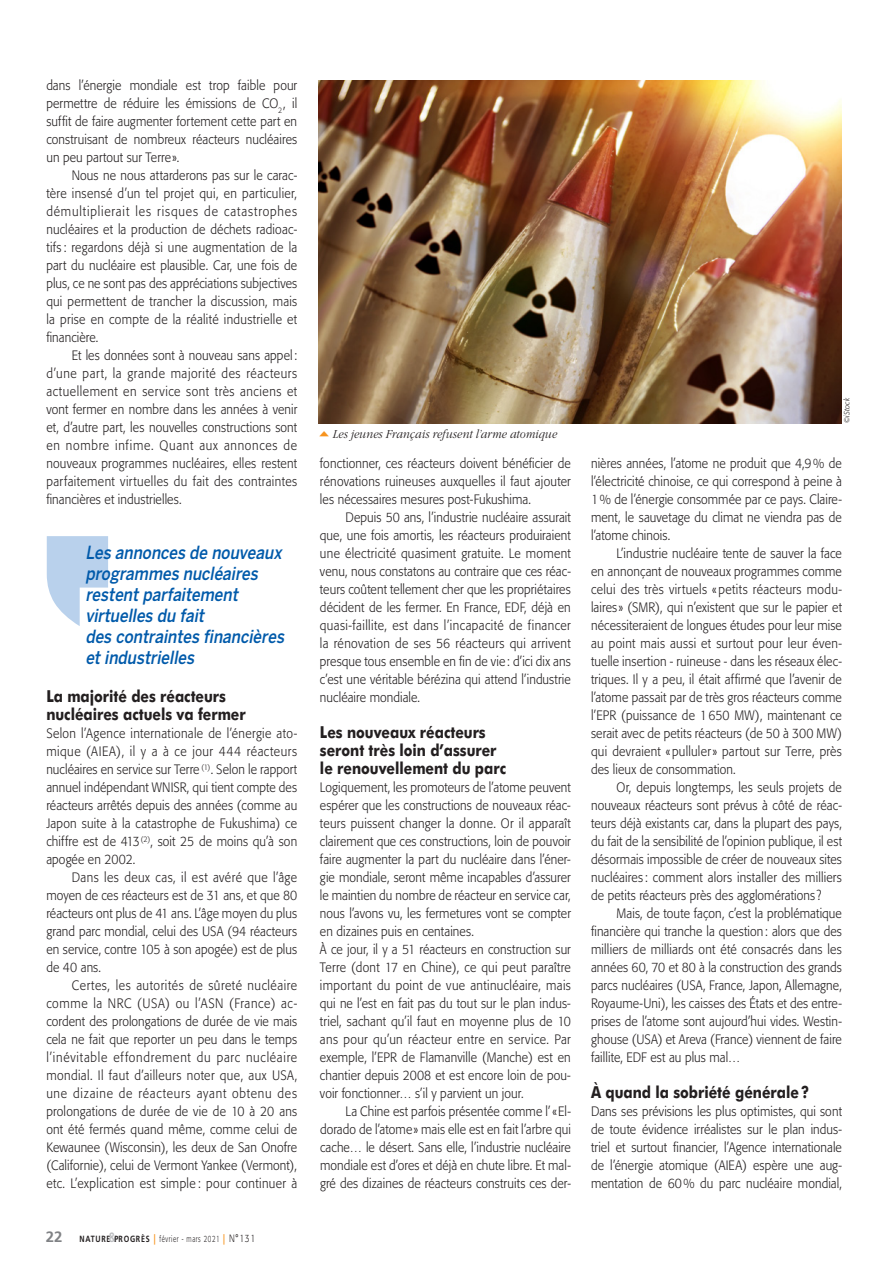
<style>
.page{position:relative;width:893px;height:1263px;background:#fff}
.page>*{position:absolute;margin:0;border:0;box-sizing:border-box;transform-origin:0 0}
.t1{font:italic 500 18px/21px "Benton Sans";color:#015aaa;scale:.85 1}
.t2{font:700 16.5px/18px "Futura BT";color:#231f20;scale:.85 1}
.t3{font:300 13.5px/18px "Formata";letter-spacing:.01em;color:#231f20;text-align:justify;scale:.9 1}
.t4{font:italic 300 12.75px "Garamond";letter-spacing:.005em;color:#231f20;scale:.9 1}
.t5{font:300 9px "Formata";letter-spacing:.1em;color:#231f20;scale:.68 1}
.t6{font:italic 300 7.5px "Formata";color:#231f20}
.s1{font-family:"Frutiger";font-weight:700;font-size:15px;color:#808285}
.s2{font-family:"Frutiger";font-weight:700}
.s3{font-family:"Frutiger";font-weight:700;font-size:13.5px;color:#bcbdc0}
.s4{font-family:"Frutiger";font-weight:700;font-size:10.5px;color:#f7931d}
.s5{font-size:10.5px}
.s6{font-family:"Newspaper Pi BT";font-weight:400;font-style:normal;font-size:12px;color:#f7931d}
</style>
<div class="page">
<img style="left:319px;top:81px;width:523px;height:342px">
<svg style="left:47px;top:536px;width:61px;height:90px"></svg>
<p class="t3" style="left:46px;top:76px;width:280px">dans l’énergie mondiale est trop faible pour permettre de réduire les émissions de CO<sub>2</sub>, il suffit de faire augmenter fortement cette part en construisant de nombreux réacteurs nucléaires un peu partout sur Terre».</p>
<p class="t3" style="left:46px;top:166px;width:280px;text-indent:26px">Nous ne nous attarderons pas sur le carac&shy;tère insensé d’un tel projet qui, en particulier, démultiplierait les risques de catastrophes nucléaires et la production de déchets radioac&shy;tifs : regardons déjà si une augmentation de la part du nucléaire est plausible. Car, une fois de plus, ce ne sont pas des appréciations subjectives qui permettent de trancher la discussion, mais la prise en compte de la réalité industrielle et financière.</p>
<p class="t3" style="left:46px;top:346px;width:280px;text-indent:26px">Et les données sont à nouveau sans appel: d’une part, la grande majorité des réacteurs actuellement en service sont très anciens et vont fermer en nombre dans les années à venir et, d’autre part, les nouvelles constructions sont en nombre infime. Quant aux annonces de nouveaux programmes nucléaires, elles restent parfaitement virtuelles du fait des contraintes financières et industrielles.</p>
<h1 class="t1" style="left:85px;top:542px;width:240px">Les annonces de nouveaux programmes nucléaires restentparfaitement virtuelles du fait<br>des contraintes financières etindustrielles</h1>
<p class="t2" style="left:46px;top:687px;width:236px">La majorité des réacteurs nucléaires actuels va fermer</p>
<p class="t3" style="left:46px;top:724px;width:280px">Selon l’Agence internationale de l’énergie ato&shy;mique (AIEA), il y a à ce jour 444 réacteurs nucléaires en service sur Terre <sup>(1)</sup>. Selon le rapport annuel indépendant WNISR, qui tient compte des réacteurs arrêtés depuis des années (comme au Japon suite à la catastrophe de Fukushima) ce chiffre est de 413<sup>(2)</sup>, soit 25 de moins qu’à son apogée en 2002.</p>
<p class="t3" style="left:46px;top:868px;width:280px;text-indent:26px">Dans les deux cas, il est avéré que l’âge moyen de ces réacteurs est de 31 ans, et que 80 réacteurs ont plus de 41 ans. L’âge moyen du plus grand parc mondial, celui des USA (94 réacteurs en service, contre 105 à son apogée) est de plus de 40 ans.</p>
<p class="t3" style="left:46px;top:976px;width:280px;text-indent:26px">Certes, les autorités de sûreté nucléaire comme la NRC (USA) ou l’ASN (France) ac&shy;cordent des prolongations de durée de vie mais cela ne fait que reporter un peu dans le temps l’inévitable effondrement du parc nucléaire mondial. Il faut d’ailleurs noter que, aux USA, une dizaine de réacteurs ayant obtenu des prolongations de durée de vie de 10 à 20 ans ont été fermés quand même, comme celui de Kewaunee (Wisconsin), les deux de San Onofre (Californie), celui de Vermont Yankee (Vermont), etc. L’explication est simple : pour continuer à</p>
<p class="t5" style="left:46px;top:1233px;width:310px"><span class="s1">22</span> <span class="s2">NATURE</span><span class="s3">&amp;</span><span class="s2">PROGRÈS</span> <span class="s4">|</span> février - mars 2021 <span class="s4">|</span> <span class="s5">N°131</span></p>
<p class="t4" style="left:319px;top:427px;width:266px"><span class="s6">z</span> Les jeunes Français refusent l’arme atomique</p>
<p class="t3" style="left:320px;top:454px;width:280px">fonctionner, ces réacteurs doivent bénéficier de rénovations ruineuses auxquelles il faut ajouter les nécessaires mesures post-Fukushima.</p>
<p class="t3" style="left:320px;top:508px;width:280px;text-indent:26px">Depuis 50 ans, l’industrie nucléaire assurait que, une fois amortis, les réacteurs produiraient une électricité quasiment gratuite. Le moment venu, nous constatons au contraire que ces réac&shy;teurs coûtent tellement cher que les propriétaires décident de les fermer. En France, EDF, déjà en quasi-faillite, est dans l’incapacité de financer la rénovation de ses 56 réacteurs qui arrivent presque tous ensemble en fin de vie: d’ici dix ans c’est une véritable bérézina qui attend l’industrie nucléaire mondiale.</p>
<p class="t2" style="left:320px;top:723px;width:221px">Les nouveaux réacteurs seront très loin d’assurer le renouvellement du parc</p>
<p class="t3" style="left:320px;top:778px;width:280px;text-align:left">Logiquement, les promoteurs de l’atome peuvent espérer que les constructions de nouveaux réac&shy;teurs puissent changer la donne. Or il apparaît clairement que ces constructions, loin de pouvoir faire augmenter la part du nucléaire dans l’éner&shy;gie mondiale, seront même incapables d’assurer le maintien du nombre de réacteur en service car, nous l’avons vu, les fermetures vont se compter en dizaines puis en centaines.<br>À ce jour, il y a 51 réacteurs en construction sur Terre (dont 17 en Chine), ce qui peut paraître important du point de vue antinucléaire, mais qui ne l’est en fait pas du tout sur le plan indus&shy;triel, sachant qu’il faut en moyenne plus de 10 ans pour qu’un réacteur entre en service. Par exemple, l’EPR de Flamanville (Manche) est en chantier depuis 2008 et est encore loin de pou&shy;voir fonctionner… s’il y parvient un jour.</p>
<p class="t3" style="left:320px;top:1102px;width:280px;text-indent:26px">La Chine est parfois présentée comme l’«El&shy;dorado de l’atome» mais elle est en fait l’arbre qui cache… le désert. Sans elle, l’industrie nucléaire mondiale est d’ores et déjà en chute libre. Et mal&shy;gré des dizaines de réacteurs construits ces der-</p>
<p class="t6" style="left:842px;top:423px;width:27px;rotate:-90deg">©iStock</p>
<p class="t3" style="left:591px;top:454px;width:280px">nières années, l’atome ne produit que 4,9% de l’électricité chinoise, ce qui correspond à peine à 1% de l’énergie consommée par ce pays. Claire&shy;ment, le sauvetage du climat ne viendra pas de l’atome chinois.</p>
<p class="t3" style="left:591px;top:544px;width:280px;text-indent:26px">L’industrie nucléaire tente de sauver la face en annonçant de nouveaux programmes comme celui des très virtuels « petits réacteurs modu&shy;laires » (SMR), qui n’existent que sur le papier et nécessiteraient de longues études pour leur mise au point mais aussi et surtout pour leur éven&shy;tuelle insertion - ruineuse - dans les réseaux élec&shy;triques. Il y a peu, il était affirmé que l’avenir de l’atome passait par de très gros réacteurs comme l’EPR (puissance de 1650 MW), maintenant ce serait avec de petits réacteurs (de 50 à 300 MW) qui devraient « pulluler» partout sur Terre, près des lieux de consommation.</p>
<p class="t3" style="left:591px;top:778px;width:280px;text-indent:26px">Or, depuis longtemps, les seuls projets de nouveaux réacteurs sont prévus à côté de réac&shy;teurs déjà existants car, dans la plupart des pays, du fait de la sensibilité de l’opinion publique, il est désormais impossible de créer de nouveaux sites nucléaires : comment alors installer des milliers de petits réacteurs près des agglomérations ?</p>
<p class="t3" style="left:591px;top:904px;width:280px;text-indent:26px">Mais, de toute façon, c’est la problématique financière qui tranche la question: alors que des milliers de milliards ont été consacrés dans les années 60, 70 et 80 à la construction des grands parcs nucléaires (USA, France, Japon, Allemagne, Royaume-Uni), les caisses des États et des entre&shy;prises de l’atome sont aujourd’hui vides. Westin&shy;ghouse (USA) et Areva (France) viennent de faire faillite, EDF est au plus mal…</p>
<p class="t2" style="left:591px;top:1083px;width:258px">À quand la sobriété générale?</p>
<p class="t3" style="left:591px;top:1102px;width:280px">Dans ses prévisions les plus optimistes, qui sont de toute évidence irréalistes sur le plan indus&shy;triel et surtout financier, l’Agence internationale de l’énergie atomique (AIEA) espère une aug&shy;mentation de 60% du parc nucléaire mondial,</p>
</div>
